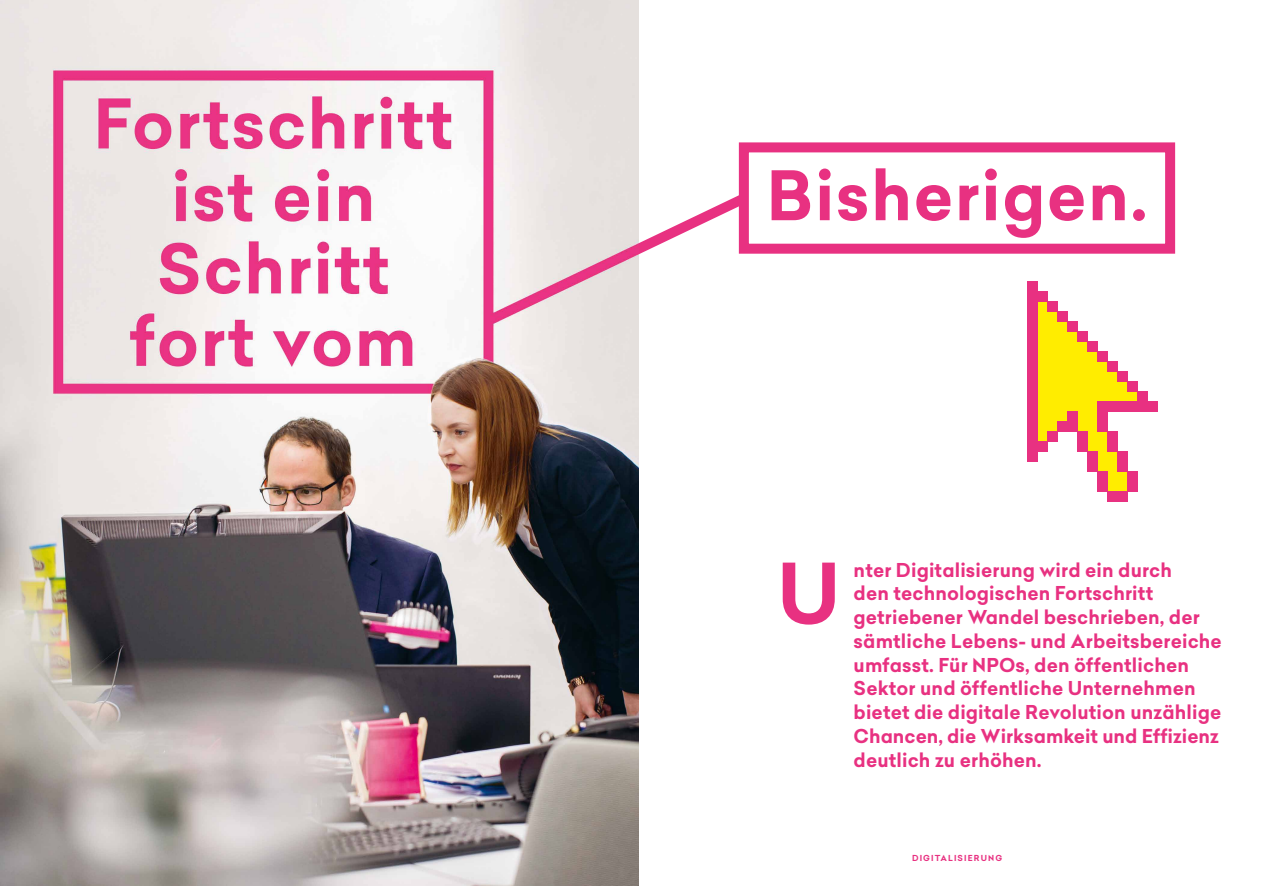
<style>
.page{position:relative;width:1276px;height:886px;background:#fff}
.page>*{position:absolute;margin:0;border:0;box-sizing:border-box;transform-origin:0 0}
.t1{font:700 66.75px "Celias";letter-spacing:.02em;color:#e83181}
.t2{font:700 18.75px/23.8px "Celias";letter-spacing:.005em;color:#e83181}
.t3{font:700 8.12px "Celias";letter-spacing:.14em;color:#e83181}
</style>
<div class="page">
<svg style="left:638px;top:176px;width:101px;height:159px"></svg>
<img style="left:0;top:0;width:638px;height:886px">
<div style="left:739px;top:142px;width:436px;height:112px;border:10px solid #e83181"></div>
<svg style="left:1027px;top:281px;width:130px;height:220px"></svg>
<div style="left:1027px;top:281px;width:10px;height:10px;background:#e83181"></div>
<div style="left:1027px;top:291px;width:10px;height:10px;background:#e83181"></div>
<div style="left:1037px;top:291px;width:10px;height:10px;background:#e83181"></div>
<div style="left:1047px;top:301px;width:10px;height:10px;background:#e83181"></div>
<div style="left:1057px;top:311px;width:10px;height:10px;background:#e83181"></div>
<div style="left:1067px;top:321px;width:10px;height:10px;background:#e83181"></div>
<div style="left:1077px;top:331px;width:10px;height:10px;background:#e83181"></div>
<div style="left:1087px;top:341px;width:10px;height:10px;background:#e83181"></div>
<div style="left:1097px;top:351px;width:10px;height:10px;background:#e83181"></div>
<div style="left:1107px;top:361px;width:10px;height:10px;background:#e83181"></div>
<div style="left:1117px;top:371px;width:10px;height:10px;background:#e83181"></div>
<div style="left:1127px;top:381px;width:10px;height:10px;background:#e83181"></div>
<div style="left:1137px;top:391px;width:10px;height:10px;background:#e83181"></div>
<div style="left:1137px;top:401px;width:10px;height:10px;background:#e83181"></div>
<div style="left:1147px;top:401px;width:10px;height:10px;background:#e83181"></div>
<div style="left:1127px;top:401px;width:10px;height:10px;background:#e83181"></div>
<div style="left:1117px;top:401px;width:10px;height:10px;background:#e83181"></div>
<div style="left:1107px;top:401px;width:10px;height:10px;background:#e83181"></div>
<div style="left:1097px;top:401px;width:10px;height:10px;background:#e83181"></div>
<div style="left:1097px;top:411px;width:10px;height:10px;background:#e83181"></div>
<div style="left:1107px;top:431px;width:10px;height:10px;background:#e83181"></div>
<div style="left:1117px;top:451px;width:10px;height:10px;background:#e83181"></div>
<div style="left:1127px;top:471px;width:10px;height:10px;background:#e83181"></div>
<div style="left:1097px;top:421px;width:10px;height:10px;background:#e83181"></div>
<div style="left:1107px;top:441px;width:10px;height:10px;background:#e83181"></div>
<div style="left:1117px;top:461px;width:10px;height:10px;background:#e83181"></div>
<div style="left:1127px;top:481px;width:10px;height:10px;background:#e83181"></div>
<div style="left:1027px;top:301px;width:10px;height:10px;background:#e83181"></div>
<div style="left:1027px;top:311px;width:10px;height:10px;background:#e83181"></div>
<div style="left:1027px;top:321px;width:10px;height:10px;background:#e83181"></div>
<div style="left:1027px;top:331px;width:10px;height:10px;background:#e83181"></div>
<div style="left:1027px;top:341px;width:10px;height:10px;background:#e83181"></div>
<div style="left:1027px;top:351px;width:10px;height:10px;background:#e83181"></div>
<div style="left:1027px;top:361px;width:10px;height:10px;background:#e83181"></div>
<div style="left:1027px;top:371px;width:10px;height:10px;background:#e83181"></div>
<div style="left:1027px;top:381px;width:10px;height:10px;background:#e83181"></div>
<div style="left:1027px;top:391px;width:10px;height:10px;background:#e83181"></div>
<div style="left:1027px;top:401px;width:10px;height:10px;background:#e83181"></div>
<div style="left:1027px;top:411px;width:10px;height:10px;background:#e83181"></div>
<div style="left:1027px;top:421px;width:10px;height:10px;background:#e83181"></div>
<div style="left:1027px;top:431px;width:10px;height:10px;background:#e83181"></div>
<div style="left:1027px;top:441px;width:10px;height:10px;background:#e83181"></div>
<div style="left:1037px;top:441px;width:10px;height:10px;background:#e83181"></div>
<div style="left:1047px;top:431px;width:10px;height:10px;background:#e83181"></div>
<div style="left:1057px;top:421px;width:10px;height:10px;background:#e83181"></div>
<div style="left:1067px;top:421px;width:10px;height:10px;background:#e83181"></div>
<div style="left:1077px;top:431px;width:10px;height:10px;background:#e83181"></div>
<div style="left:1077px;top:441px;width:10px;height:10px;background:#e83181"></div>
<div style="left:1087px;top:451px;width:10px;height:10px;background:#e83181"></div>
<div style="left:1087px;top:461px;width:10px;height:10px;background:#e83181"></div>
<div style="left:1097px;top:471px;width:10px;height:10px;background:#e83181"></div>
<div style="left:1097px;top:481px;width:10px;height:10px;background:#e83181"></div>
<div style="left:1107px;top:491px;width:10px;height:10px;background:#e83181"></div>
<div style="left:1117px;top:491px;width:10px;height:10px;background:#e83181"></div>
<div style="left:1067px;top:411px;width:10px;height:10px;background:#e83181"></div>
<div style="left:1027px;top:451px;width:10px;height:10px;background:#e83181"></div>
<svg style="left:782px;top:562px;width:53px;height:62px"></svg>
<h1 class="t1" style="left:766px;top:148px;width:382px">Bisherigen.</h1>
<p class="t2" style="left:853px;top:558px;width:370px">nter Digitalisierung wird ein durch<br>den technologischen Fortschritt getriebener Wandel beschrieben, der sämtliche Lebens- und Arbeitsbereiche umfasst. Für NPOs, den öffentlichen Sektor und öffentliche Unternehmen bietet die digitale Revolution unzählige Chancen, die Wirksamkeit und Effizienz deutlich zu erhöhen.</p>
<p class="t3" style="left:912px;top:852px;width:92px">DIGITALISIERUNG</p>
</div>
